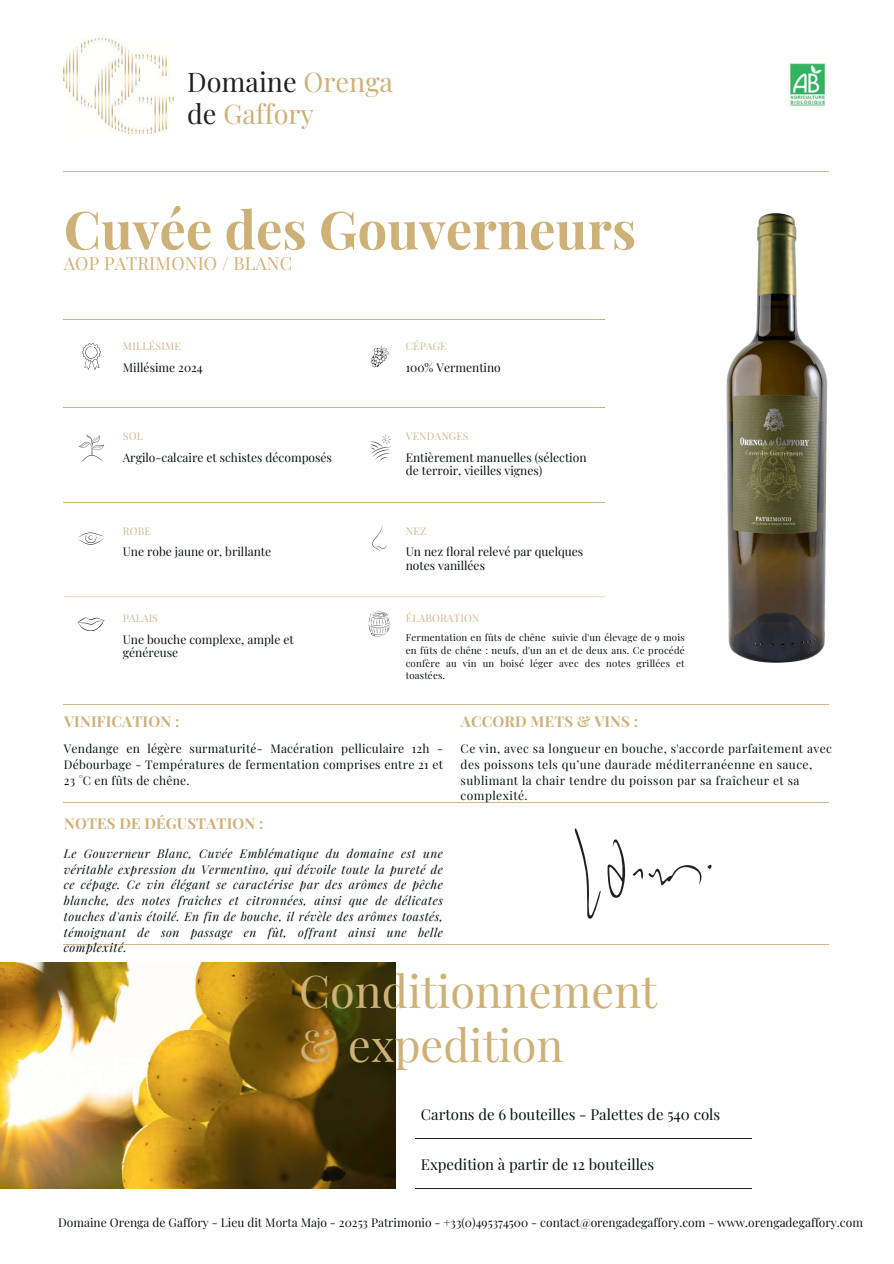
<style>
.page{position:relative;width:894px;height:1264px;background:#fff}
.page>*{position:absolute;margin:0;border:0;box-sizing:border-box;transform-origin:0 0}
.t1{font:700 52.5px "Playfair Display";color:#ceb177}
.t2{font:45px/54px "Playfair Display";color:#ceb177}
.t3{font:27px/31.5px "Playfair Display";color:#ceb177}
.t4{font:18px "Playfair Display";letter-spacing:.005em;color:#ceb177}
.t5{font:15px "Playfair Display";color:#090f10}
.t6{font:700 15px "Playfair Display";letter-spacing:.01em;color:#cfb279}
.t7{font:12px/13.5px "Playfair Display";color:#090f10}
.t8{font:italic 12px/15.8px "Playfair Display";letter-spacing:.04em;color:#090f10;text-align:justify}
.t9{font:12px/15.8px "Playfair Display";letter-spacing:.035em;color:#090f10}
.t10{font:10.5px "Playfair Display";letter-spacing:.015em;color:#ceb892}
.t11{font:9.6px/12.8px "Playfair Display";letter-spacing:.02em;color:#090f10;text-align:justify}
.s1{color:#231f20}
</style>
<div class="page">
<img style="left:0;top:962px;width:395px;height:226px">
<hr style="left:64px;top:944px;width:764px;height:1px;background:#ceb892">
<img style="left:64px;top:38px;width:109px;height:96px">
<img style="left:788px;top:63px;width:38px;height:43px">
<hr style="left:415px;top:1138px;width:336px;height:1px;background:#231f20">
<hr style="left:415px;top:1188px;width:336px;height:1px;background:#231f20">
<svg style="left:82px;top:343px;width:19px;height:27px"></svg>
<svg style="left:78px;top:532px;width:27px;height:12px"></svg>
<img style="left:78px;top:434px;width:26px;height:28px">
<svg style="left:372px;top:525px;width:14px;height:27px"></svg>
<img style="left:371px;top:345px;width:19px;height:23px">
<img style="left:370px;top:435px;width:21px;height:26px">
<hr style="left:64px;top:320px;width:541px;height:1px;background:#ceb177">
<hr style="left:64px;top:408px;width:541px;height:1px;background:#ceb177">
<hr style="left:64px;top:502px;width:541px;height:1px;background:#ceb177">
<img style="left:64px;top:596px;width:538px;height:41px">
<hr style="left:64px;top:171px;width:764px;height:1px;background:#ceb892">
<hr style="left:64px;top:704px;width:764px;height:1px;background:#ceb892">
<hr style="left:64px;top:802px;width:764px;height:1px;background:#ceb892">
<svg style="left:607px;top:839px;width:18px;height:58px"></svg>
<svg style="left:574px;top:828px;width:26px;height:90px"></svg>
<svg style="left:632px;top:865px;width:69px;height:20px"></svg>
<svg style="left:707px;top:865px;width:4px;height:4px"></svg>
<img style="left:602px;top:212px;width:226px;height:451px">
<h3 class="t3" style="left:187px;top:65px;width:207px"><span class="s1">Domaine</span> Orenga <span class="s1">de</span> Gaffory</h3>
<h1 class="t1" style="left:64px;top:193px;width:573px">Cuvée des Gouverneurs</h1>
<h3 class="t4" style="left:64px;top:250px;width:230px">AOP PATRIMONIO / BLANC</h3>
<p class="t10" style="left:123px;top:338px;width:59px">MILLÉSIME</p>
<p class="t10" style="left:406px;top:338px;width:42px">CÉPAGE</p>
<p class="t7" style="left:123px;top:360px;width:82px">Millésime 2024</p>
<p class="t7" style="left:405px;top:360px;width:97px">100% Vermentino</p>
<p class="t10" style="left:123px;top:428px;width:21px">SOL</p>
<p class="t10" style="left:406px;top:428px;width:64px">VENDANGES</p>
<p class="t7" style="left:123px;top:450px;width:211px">Argilo-calcaire et schistes décomposés</p>
<p class="t7" style="left:405px;top:450px;width:182px">Entièrement manuelles (sélection de terroir, vieilles vignes)</p>
<p class="t10" style="left:123px;top:523px;width:29px">ROBE</p>
<p class="t10" style="left:406px;top:523px;width:22px">NEZ</p>
<p class="t7" style="left:123px;top:544px;width:150px">Une robe jaune or, brillante</p>
<p class="t7" style="left:405px;top:544px;width:179px">Un nez floral relevé par quelques notes vanillées</p>
<p class="t10" style="left:123px;top:610px;width:36px">PALAIS</p>
<p class="t10" style="left:406px;top:610px;width:75px">ÉLABORATION</p>
<p class="t7" style="left:123px;top:632px;width:172px">Une bouche complexe, ample et généreuse</p>
<p class="t11" style="left:405px;top:631px;width:280px">Fermentation en fûts de chêne suivie d'un élevage de 9 mois en fûts de chêne : neufs, d'un an et de deux ans. Ce procédé confère au vin un boisé léger avec des notes grillées et toastées.</p>
<p class="t6" style="left:64px;top:710px;width:117px">VINIFICATION :</p>
<p class="t6" style="left:461px;top:710px;width:179px">ACCORD METS &amp; VINS :</p>
<p class="t7" style="left:64px;top:740px;width:381px;line-height:15.8px;text-align:justify">Vendange en légère surmaturité- Macération pelliculaire 12h - Débourbage - Températures de fermentation comprises entre 21 et 23 °C en fûts de chêne.</p>
<p class="t6" style="left:64px;top:812px;width:201px">NOTES DE DÉGUSTATION :</p>
<p class="t8" style="left:64px;top:844px;width:380px">Le Gouverneur Blanc, Cuvée Emblématique du domaine est une véritable expression du Vermentino, qui dévoile toute la pureté de ce cépage. Ce vin élégant se caractérise par des arômes de pêche blanche, des notes fraîches et citronnées, ainsi que de délicates touches d'anis étoilé. En fin de bouche, il révèle des arômes toastés, témoignant de son passage en fût, offrant ainsi une belle complexité.</p>
<p class="t9" style="left:460px;top:740px;width:373px">Ce vin, avec sa longueur en bouche, s'accorde parfaitement avec des poissons tels qu’une daurade méditerranéenne en sauce, sublimant la chair tendre du poisson par sa fraîcheur et sa complexité.</p>
<h2 class="t2" style="left:299px;top:962px;width:359px">Conditionnement &amp; expedition</h2>
<p class="t5" style="left:421px;top:1103px;width:300px">Cartons de 6 bouteilles - Palettes de 540 cols</p>
<p class="t5" style="left:421px;top:1154px;width:235px">Expedition à partir de 12 bouteilles</p>
<p class="t7" style="left:58px;top:1215px;width:806px">Domaine Orenga de Gaffory - Lieu dit Morta Majo - 20253 Patrimonio - +33(0)495374500 - contact@orengadegaffory.com - www.orengadegaffory.com</p>
</div>
